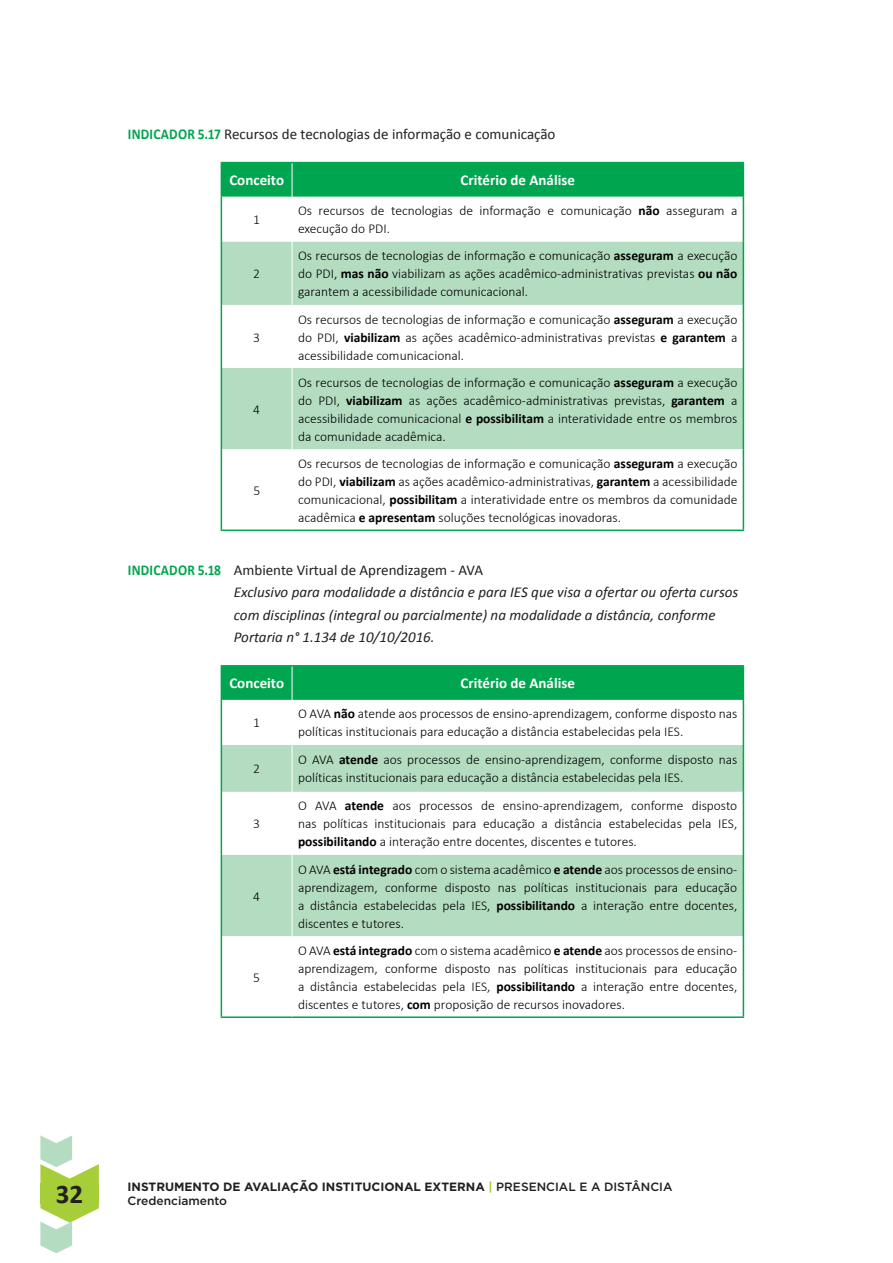
<style>
.page{position:relative;width:893px;height:1263px;background:#fff}
.page>*{position:absolute;margin:0;border:0;box-sizing:border-box;transform-origin:0 0}
.t1{font:700 27px "Calibri";color:#231f20}
.t2{font:italic 15px/22.5px "Calibri";color:#231f20}
.t3{font:15px "Calibri";color:#231f20}
.t4{font:700 15px "Calibri";color:#fff}
.t5{font:300 13.5px/18px "Calibri";color:#000;text-align:justify}
.t6{font:700 12px "Gotham";color:#231f20}
.t7{font:500 12px "Gotham";color:#231f20}
.s1{font-weight:700;color:#00a54f}
.s2{font-weight:700}
.s3{font-weight:700;font-style:normal;color:#00a54f}
.s4{font-style:normal}
.s5{color:#a6ce39}
.s6{font-weight:500}
</style>
<div class="page">
<svg style="left:40px;top:1135px;width:59px;height:118px"></svg>
<div style="left:222px;top:163px;width:521px;height:34px;background:#00a54f"></div>
<svg style="left:222px;top:242px;width:521px;height:207px;fill:#b3dcc0"></svg>
<hr style="left:221px;top:449px;width:1px;height:80px;background:#00a54f">
<hr style="left:743px;top:449px;width:1px;height:80px;background:#00a54f">
<hr style="left:221px;top:529px;width:71px;height:2px;background:#00a54f">
<hr style="left:292px;top:529px;width:452px;height:2px;background:#00a54f">
<hr style="left:221px;top:162px;width:71px;height:1px;background:#00a54f">
<hr style="left:221px;top:163px;width:1px;height:34px;background:#00a54f">
<hr style="left:292px;top:162px;width:452px;height:1px;background:#00a54f">
<hr style="left:743px;top:163px;width:1px;height:34px;background:#00a54f">
<hr style="left:292px;top:163px;width:1px;height:34px;background:#fff">
<hr style="left:292px;top:242px;width:1px;height:63px;background:#fff">
<hr style="left:292px;top:305px;width:1px;height:63px;background:#fff">
<hr style="left:292px;top:368px;width:1px;height:81px;background:#fff">
<hr style="left:221px;top:197px;width:1px;height:45px;background:#00a54f">
<hr style="left:743px;top:197px;width:1px;height:45px;background:#00a54f">
<hr style="left:221px;top:242px;width:1px;height:63px;background:#00a54f">
<hr style="left:743px;top:242px;width:1px;height:63px;background:#00a54f">
<hr style="left:221px;top:305px;width:1px;height:63px;background:#00a54f">
<hr style="left:743px;top:305px;width:1px;height:63px;background:#00a54f">
<hr style="left:221px;top:368px;width:1px;height:81px;background:#00a54f">
<hr style="left:743px;top:368px;width:1px;height:81px;background:#00a54f">
<div style="left:222px;top:667px;width:521px;height:33px;background:#00a54f"></div>
<svg style="left:222px;top:745px;width:521px;height:191px;fill:#b3dcc0"></svg>
<hr style="left:221px;top:936px;width:1px;height:80px;background:#00a54f">
<hr style="left:743px;top:936px;width:1px;height:80px;background:#00a54f">
<hr style="left:221px;top:1016px;width:71px;height:2px;background:#00a54f">
<hr style="left:292px;top:1016px;width:452px;height:2px;background:#00a54f">
<hr style="left:221px;top:665px;width:71px;height:2px;background:#00a54f">
<hr style="left:221px;top:667px;width:1px;height:33px;background:#00a54f">
<hr style="left:292px;top:665px;width:452px;height:2px;background:#00a54f">
<hr style="left:743px;top:667px;width:1px;height:33px;background:#00a54f">
<hr style="left:292px;top:667px;width:1px;height:33px;background:#fff">
<hr style="left:292px;top:745px;width:1px;height:47px;background:#fff">
<hr style="left:292px;top:792px;width:1px;height:63px;background:#fff">
<hr style="left:292px;top:855px;width:1px;height:81px;background:#fff">
<hr style="left:221px;top:700px;width:1px;height:45px;background:#00a54f">
<hr style="left:743px;top:700px;width:1px;height:45px;background:#00a54f">
<hr style="left:221px;top:745px;width:1px;height:47px;background:#00a54f">
<hr style="left:743px;top:745px;width:1px;height:47px;background:#00a54f">
<hr style="left:221px;top:792px;width:1px;height:63px;background:#00a54f">
<hr style="left:743px;top:792px;width:1px;height:63px;background:#00a54f">
<hr style="left:221px;top:855px;width:1px;height:81px;background:#00a54f">
<hr style="left:743px;top:855px;width:1px;height:81px;background:#00a54f">
<p class="t3" style="left:128px;top:124px;width:429px"><span class="s1">In dicador 5.17</span> Recursos de tecnologias de informação e comunicação</p>
<p class="t4" style="left:229px;top:171px;width:56px">Conceito</p>
<p class="t4" style="left:460px;top:171px;width:116px">Critério de Análise</p>
<p class="t5" style="left:253px;top:211px;width:8px">1</p>
<p class="t5" style="left:298px;top:202px;width:441px">Os recursos de tecnologias de informação e comunicação <span class="s2">não</span> asseguram a execução do PDI .</p>
<p class="t5" style="left:253px;top:265px;width:8px">2</p>
<p class="t5" style="left:298px;top:247px;width:441px">Os recursos de tecnologias de informação e comunicação <span class="s2">asseguram</span> a execução do PDI, <span class="s2">mas não</span> viabilizam as ações acadêmico-administrativas previstas <span class="s2">ou não </span>garantem a acessibilidade comunicacional.</p>
<p class="t5" style="left:253px;top:328px;width:8px">3</p>
<p class="t5" style="left:253px;top:400px;width:8px">4</p>
<p class="t5" style="left:253px;top:481px;width:8px">5</p>
<p class="t5" style="left:298px;top:310px;width:441px">Os recursos de tecnologias de informação e comunicação <span class="s2">asseguram</span> a execução do PDI, <span class="s2">viabilizam</span> as ações acadêmico-administrativas previstas <span class="s2">e garantem</span> a acessibilidade comunicacional.</p>
<p class="t5" style="left:298px;top:373px;width:441px">Os recursos de tecnologias de informação e comunicação <span class="s2">asseguram</span> a execução do PDI, <span class="s2">viabilizam</span> as ações acadêmico-administrativas previstas, <span class="s2">garantem</span> a acessibilidade comunicacional <span class="s2">e possibilitam</span> a interatividade entre os membros da comunidade acadêmica.</p>
<p class="t5" style="left:298px;top:454px;width:441px">Os recursos de tecnologias de informação e comunicação <span class="s2">asseguram</span> a execução do PDI, <span class="s2">viabilizam</span> as ações acadêmico-administrativas, <span class="s2">garantem</span> a acessibilidade comunicacional, <span class="s2">possibilitam</span> a interatividade entre os membros da comunidade acadêmica <span class="s2">e apresentam</span> soluções tecnológicas inovadoras.</p>
<p class="t2" style="left:234px;top:558px;width:506px;text-indent:-106px"><span class="s3">In dicador 5.18</span> <span class="s4">Ambiente Virtual de Aprendizagem - AVA<br></span>Exclusivo para modalidade a distância e para IES que visa a ofertar ou oferta cursos com disciplinas (integral ou parcialmente) na modalidade a distância, conforme Portaria n° 1.134 de 10/10/2016.</p>
<p class="t4" style="left:229px;top:674px;width:56px">Conceito</p>
<p class="t4" style="left:460px;top:674px;width:116px">Critério de Análise</p>
<p class="t5" style="left:253px;top:714px;width:8px">1</p>
<p class="t5" style="left:298px;top:705px;width:441px">O AVA <span class="s2">não</span> atende aos processos de ensino-aprendizagem, conforme disposto nas políticas institucionais para educação a distância estabelecidas pela IES.</p>
<p class="t5" style="left:253px;top:760px;width:8px">2</p>
<p class="t5" style="left:298px;top:751px;width:441px">O AVA <span class="s2">atende</span> aos processos de ensino-aprendizagem, conforme disposto nas políticas institucionais para educação a distância estabelecidas pela IES.</p>
<p class="t5" style="left:253px;top:815px;width:8px">3</p>
<p class="t5" style="left:298px;top:797px;width:441px">O AVA <span class="s2">atende</span> aos processos de ensino-aprendizagem, conforme disposto nas políticas institucionais para educação a distância estabelecidas pela IES, <span class="s2">possibilitando</span> a interação entre docentes, discentes e tutores.</p>
<p class="t5" style="left:253px;top:887px;width:8px">4</p>
<p class="t5" style="left:253px;top:968px;width:8px">5</p>
<p class="t5" style="left:298px;top:860px;width:441px">O AVA <span class="s2">está integrado</span> com o sistema acadêmico <span class="s2">e atende</span> aos processos de ensino&shy;aprendizagem, conforme disposto nas políticas institucionais para educação a distância estabelecidas pela IES, <span class="s2">possibilitando</span> a interação entre docentes, discentes e tutores.</p>
<p class="t5" style="left:298px;top:941px;width:441px">O AVA <span class="s2">está integrado</span> com o sistema acadêmico <span class="s2">e atende</span> aos processos de ensino&shy;aprendizagem, conforme disposto nas políticas institucionais para educação a distância estabelecidas pela IES, <span class="s2">possibilitando</span> a interação entre docentes, discentes e tutores, <span class="s2">com</span> proposição de recursos inovadores.</p>
<p class="t6" style="left:128px;top:1179px;width:546px">INSTRUMENTO DE AVALIAÇÃO INSTITUCIONAL EXTERNA <span class="s5">|</span> <span class="s6">PRESENCIAL E A DISTÂNCIA</span></p>
<h1 class="t1" style="left:56px;top:1177px;width:29px">32</h1>
<p class="t7" style="left:128px;top:1193px;width:101px">CREDENCIAMENTO</p>
</div>
